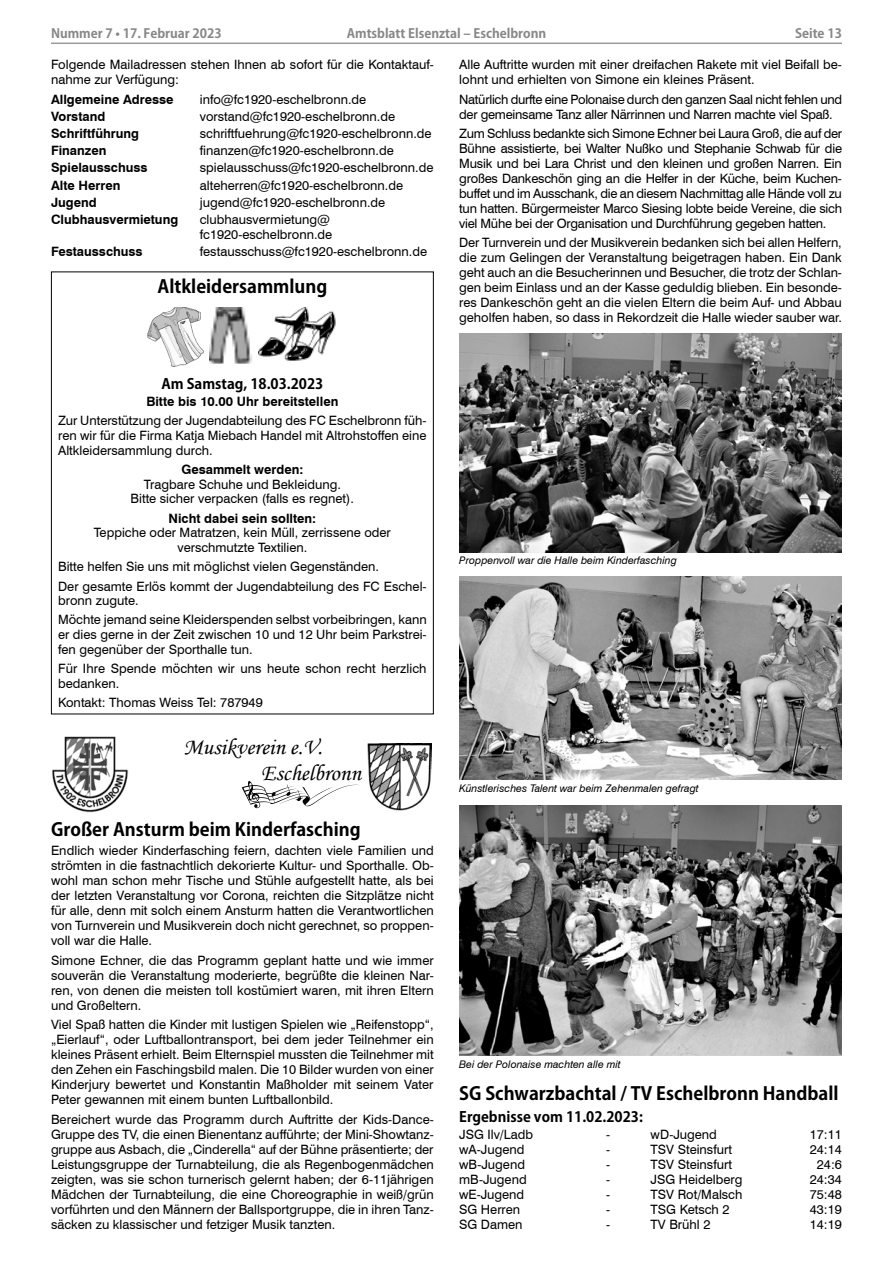
<style>
.page{position:relative;width:893px;height:1263px;background:#fff}
.page>*{position:absolute;margin:0;border:0;box-sizing:border-box;transform-origin:0 0}
.t1{font:22.95px/25.8px "Monotype Corsiva";color:#000}
.Überschrift2_Kozuka{font:700 18px "Koz Go Pro";color:#000}
.t2{font:16.5px/18.5px "Monotype Corsiva";color:#000}
.Überschrift_3_Kozuka{font:700 14.25px "Koz Go Pro";color:#000}
.Fließtext_8_5{font:12.9px/15px "Swiss 721 BT";color:#000;text-align:justify}
.Fließtext_8_5-2{font:700 12.9px "Swiss 721 BT";color:#000}
.Fließtext_8_5-3{font:12.9px/15px "Swiss 721 BT";letter-spacing:-.02em;color:#000}
.t3{font:700 12.75px "Koz Go Pro";color:#878787}
.Fließtext_8_5-4{font:italic 10.5px "Swiss 721 BT";color:#000}
</style>
<div class="page">
<hr style="left:51px;top:43px;width:791px;height:1px;background:#9c9c9c">
<img style="left:148px;top:307px;width:56px;height:60px">
<img style="left:209px;top:307px;width:43px;height:57px">
<img style="left:259px;top:307px;width:77px;height:54px">
<img style="left:52px;top:736px;width:76px;height:77px">
<svg style="left:242px;top:781px;width:118px;height:27px"></svg>
<img style="left:368px;top:744px;width:64px;height:67px">
<img style="left:459px;top:333px;width:383px;height:219px">
<img style="left:459px;top:576px;width:383px;height:203px">
<img style="left:459px;top:806px;width:383px;height:250px">
<p class="t3" style="left:51px;top:25px;width:172px">Nummer 7 • 17. Februar 2023</p>
<p class="t3" style="left:347px;top:25px;width:201px">Amtsblatt Elsenztal – Eschelbronn</p>
<p class="t3" style="left:795px;top:25px;width:48px">Seite 13</p>
<p class="Fließtext_8_5" style="left:51px;top:57px;width:384px">Folgende Mailadressen stehen Ihnen ab sofort für die Kontaktauf&shy;nahme zur Verfügung:</p>
<p class="Fließtext_8_5-2" style="left:51px;top:90px;width:124px">Allgemeine Adresse</p>
<p class="Fließtext_8_5" style="left:200px;top:91px;width:168px">info@fc1920-eschelbronn.de</p>
<p class="Fließtext_8_5-2" style="left:51px;top:107px;width:56px">Vorstand</p>
<p class="Fließtext_8_5" style="left:200px;top:108px;width:197px">vorstand@fc1920-eschelbronn.de</p>
<p class="Fließtext_8_5-2" style="left:51px;top:124px;width:90px">Schriftführung</p>
<p class="Fließtext_8_5" style="left:200px;top:125px;width:233px">schriftfuehrung@fc1920-eschelbronn.de</p>
<p class="Fließtext_8_5-2" style="left:51px;top:142px;width:57px">Finanzen</p>
<p class="Fließtext_8_5" style="left:200px;top:143px;width:195px">finanzen@fc1920-eschelbronn.de</p>
<p class="Fließtext_8_5-2" style="left:51px;top:159px;width:98px">Spielausschuss</p>
<p class="Fließtext_8_5" style="left:200px;top:160px;width:235px">spielausschuss@fc1920-eschelbronn.de</p>
<p class="Fließtext_8_5-2" style="left:51px;top:176px;width:71px">Alte Herren</p>
<p class="Fließtext_8_5" style="left:200px;top:177px;width:205px">alteherren@fc1920-eschelbronn.de</p>
<p class="Fließtext_8_5-2" style="left:51px;top:193px;width:47px">Jugend</p>
<p class="Fließtext_8_5" style="left:200px;top:194px;width:187px">jugend@fc1920-eschelbronn.de</p>
<p class="Fließtext_8_5-2" style="left:51px;top:210px;width:129px">Clubhausvermietung</p>
<p class="Fließtext_8_5" style="left:200px;top:211px;width:134px">clubhausvermietung@ fc1920-eschelbronn.de</p>
<p class="Fließtext_8_5-2" style="left:51px;top:243px;width:93px">Festausschuss</p>
<p class="Fließtext_8_5" style="left:200px;top:244px;width:229px">festausschuss@fc1920-eschelbronn.de</p>
<p class="Fließtext_8_5" style="left:459px;top:57px;width:384px">Alle Auftritte wurden mit einer dreifachen Rakete mit viel Beifall be&shy;lohnt und erhielten von Simone ein kleines Präsent.</p>
<p class="Fließtext_8_5-3" style="left:459px;top:91px;width:384px">Natürlich durfte eine Polonaise durch den ganzen Saal nicht fehlen und der gemeinsame Tanz aller Närrinnen und Narren machte viel Spaß.</p>
<p class="Fließtext_8_5" style="left:459px;top:125px;width:384px">Zum Schluss bedankte sich Simone Echner bei Laura Groß, die auf der Bühne assistierte, bei Walter Nußko und Stephanie Schwab für die Musik und bei Lara Christ und den kleinen und großen Narren. Ein großes Dankeschön ging an die Helfer in der Küche, beim Kuchen&shy;buffet und im Ausschank, die an diesem Nachmittag alle Hände voll zu tun hatten. Bürgermeister Marco Siesing lobte beide Vereine, die sich viel Mühe bei der Organisation und Durchführung gegeben hatten.</p>
<p class="Fließtext_8_5" style="left:459px;top:235px;width:384px">Der Turnverein und der Musikverein bedanken sich bei allen Helfern, die zum Gelingen der Veranstaltung beigetragen haben. Ein Dank geht auch an die Besucherinnen und Besucher, die trotz der Schlan&shy;gen beim Einlass und an der Kasse geduldig blieben. Ein besonde&shy;res Dankeschön geht an die vielen Eltern die beim Auf- und Abbau geholfen haben, so dass in Rekordzeit die Halle wieder sauber war.</p>
<p class="Überschrift2_Kozuka" style="left:157px;top:275px;width:171px">Altkleidersammlung</p>
<p class="Überschrift_3_Kozuka" style="left:161px;top:374px;width:163px">Am Samstag, 18.03.2023</p>
<p class="Fließtext_8_5-2" style="left:146px;top:392px;width:193px">Bitte bis 10.00 Uhr bereitstellen</p>
<p class="Fließtext_8_5" style="left:58px;top:412px;width:370px">Zur Unterstützung der Jugendabteilung des FC Eschelbronn füh&shy;ren wir für die Firma Katja Miebach Handel mit Altrohstoffen eine Altkleidersammlung durch.</p>
<p class="Fließtext_8_5-2" style="left:181px;top:460px;width:124px">Gesammelt werden:</p>
<p class="Fließtext_8_5" style="left:144px;top:476px;width:199px">Tragbare Schuhe und Bekleidung.</p>
<p class="Fließtext_8_5" style="left:131px;top:491px;width:225px">Bitte sicher verpacken (falls es regnet).</p>
<p class="Fließtext_8_5-2" style="left:169px;top:509px;width:149px">Nicht dabei sein sollten:</p>
<p class="Fließtext_8_5" style="left:94px;top:525px;width:299px;text-align:center">Teppiche oder Matratzen, kein Müll, zerrissene oder verschmutzte Textilien.</p>
<p class="Fließtext_8_5" style="left:58px;top:559px;width:322px">Bitte helfen Sie uns mit möglichst vielen Gegenständen.</p>
<p class="Fließtext_8_5" style="left:58px;top:578px;width:370px">Der gesamte Erlös kommt der Jugendabteilung des FC Eschel&shy;bronn zugute.</p>
<p class="Fließtext_8_5" style="left:58px;top:612px;width:370px">Möchte jemand seine Kleiderspenden selbst vorbeibringen, kann er dies gerne in der Zeit zwischen 10 und 12 Uhr beim Parkstrei&shy;fen gegenüber der Sporthalle tun.</p>
<p class="Fließtext_8_5" style="left:58px;top:661px;width:370px">Für Ihre Spende möchten wir uns heute schon recht herzlich bedanken.</p>
<p class="Fließtext_8_5" style="left:58px;top:695px;width:206px">Kontakt: Thomas Weiss Tel: 787949</p>
<p class="t1" style="left:261px;top:734px;width:101px;text-indent:-78px">Musikverein e.V.<br>Eschelbronn</p>
<p class="t1" style="left:262px;top:734px;width:101px">Eschelbronn</p>
<p class="t2" style="left:267px;top:741px;width:73px;text-indent:-56px">Musikverein e.V.<br>Eschelbronn</p>
<p class="Überschrift2_Kozuka" style="left:51px;top:817px;width:311px">Großer Ansturm beim Kinderfasching</p>
<p class="Fließtext_8_5" style="left:51px;top:842px;width:384px">Endlich wieder Kinderfasching feiern, dachten viele Familien und strömten in die fastnachtlich dekorierte Kultur- und Sporthalle. Ob&shy;wohl man schon mehr Tische und Stühle aufgestellt hatte, als bei der letzten Veranstaltung vor Corona, reichten die Sitzplätze nicht für alle, denn mit solch einem Ansturm hatten die Verantwortlichen von Turnverein und Musikverein doch nicht gerechnet, so proppen&shy;voll war die Halle.</p>
<p class="Fließtext_8_5" style="left:51px;top:952px;width:384px">Simone Echner, die das Programm geplant hatte und wie immer souverän die Veranstaltung moderierte, begrüßte die kleinen Nar&shy;ren, von denen die meisten toll kostümiert waren, mit ihren Eltern und Großeltern.</p>
<p class="Fließtext_8_5" style="left:51px;top:1016px;width:384px">Viel Spaß hatten die Kinder mit lustigen Spielen wie „Reifenstopp“, „Eierlauf“, oder Luftballontransport, bei dem jeder Teilnehmer ein kleines Präsent erhielt. Beim Elternspiel mussten die Teilnehmer mit den Zehen ein Faschingsbild malen. Die 10 Bilder wurden von einer Kinderjury bewertet und Konstantin Maßholder mit seinem Vater Peter gewannen mit einem bunten Luftballonbild.</p>
<p class="Fließtext_8_5" style="left:51px;top:1111px;width:384px">Bereichert wurde das Programm durch Auftritte der Kids-Dance-Gruppe des TV, die einen Bienentanz aufführte; der Mini-Showtanz&shy;gruppe aus Asbach, die „Cinderella“ auf der Bühne präsentierte; der Leistungsgruppe der Turnabteilung, die als Regenbogenmädchen zeigten, was sie schon turnerisch gelernt haben; der 6-11jährigen Mädchen der Turnabteilung, die eine Choreographie in weiß/grün vorführten und den Männern der Ballsportgruppe, die in ihren Tanz&shy;säcken zu klassischer und fetziger Musik tanzten.</p>
<p class="Fließtext_8_5-4" style="left:459px;top:553px;width:219px">Proppenvoll war die Halle beim Kinderfasching</p>
<p class="Fließtext_8_5-4" style="left:459px;top:781px;width:241px">Künstlerisches Talent war beim Zehenmalen gefragt</p>
<p class="Fließtext_8_5-4" style="left:459px;top:1057px;width:163px">Bei der Polonaise machten alle mit</p>
<p class="Überschrift2_Kozuka" style="left:459px;top:1082px;width:381px">SG Schwarzbachtal / TV Eschelbronn Handball</p>
<p class="Überschrift_3_Kozuka" style="left:459px;top:1107px;width:185px">Ergebnisse vom 11.02.2023:</p>
<p class="Fließtext_8_5" style="left:459px;top:1126px;width:75px">JSG Ilv/Ladb</p>
<p class="Fließtext_8_5" style="left:606px;top:1126px;width:6px">-</p>
<p class="Fließtext_8_5" style="left:651px;top:1126px;width:68px">wD-Jugend</p>
<p class="Fließtext_8_5" style="left:810px;top:1126px;width:34px">17:11</p>
<p class="Fließtext_8_5" style="left:459px;top:1141px;width:67px">wA-Jugend</p>
<p class="Fließtext_8_5" style="left:606px;top:1141px;width:6px">-</p>
<p class="Fließtext_8_5" style="left:651px;top:1141px;width:83px">TSV Steinsfurt</p>
<p class="Fließtext_8_5" style="left:810px;top:1141px;width:34px">24:14</p>
<p class="Fließtext_8_5" style="left:459px;top:1156px;width:67px">wB-Jugend</p>
<p class="Fließtext_8_5" style="left:606px;top:1156px;width:6px">-</p>
<p class="Fließtext_8_5" style="left:651px;top:1156px;width:83px">TSV Steinsfurt</p>
<p class="Fließtext_8_5" style="left:817px;top:1156px;width:27px">24:6</p>
<p class="Fließtext_8_5" style="left:459px;top:1171px;width:69px">mB-Jugend</p>
<p class="Fließtext_8_5" style="left:606px;top:1171px;width:6px">-</p>
<p class="Fließtext_8_5" style="left:651px;top:1171px;width:93px">JSG Heidelberg</p>
<p class="Fließtext_8_5" style="left:810px;top:1171px;width:34px">24:34</p>
<p class="Fließtext_8_5" style="left:459px;top:1186px;width:67px">wE-Jugend</p>
<p class="Fließtext_8_5" style="left:606px;top:1186px;width:6px">-</p>
<p class="Fließtext_8_5" style="left:651px;top:1186px;width:93px">TSV Rot/Malsch</p>
<p class="Fließtext_8_5" style="left:810px;top:1186px;width:34px">75:48</p>
<p class="Fließtext_8_5" style="left:459px;top:1201px;width:63px">SG Herren</p>
<p class="Fließtext_8_5" style="left:606px;top:1201px;width:6px">-</p>
<p class="Fließtext_8_5" style="left:651px;top:1201px;width:80px">TSG Ketsch 2</p>
<p class="Fließtext_8_5" style="left:810px;top:1201px;width:34px">43:19</p>
<p class="Fließtext_8_5" style="left:459px;top:1216px;width:65px">SG Damen</p>
<p class="Fließtext_8_5" style="left:606px;top:1216px;width:6px">-</p>
<p class="Fließtext_8_5" style="left:651px;top:1216px;width:61px">TV Brühl 2</p>
<p class="Fließtext_8_5" style="left:810px;top:1216px;width:34px">14:19</p>
</div>
